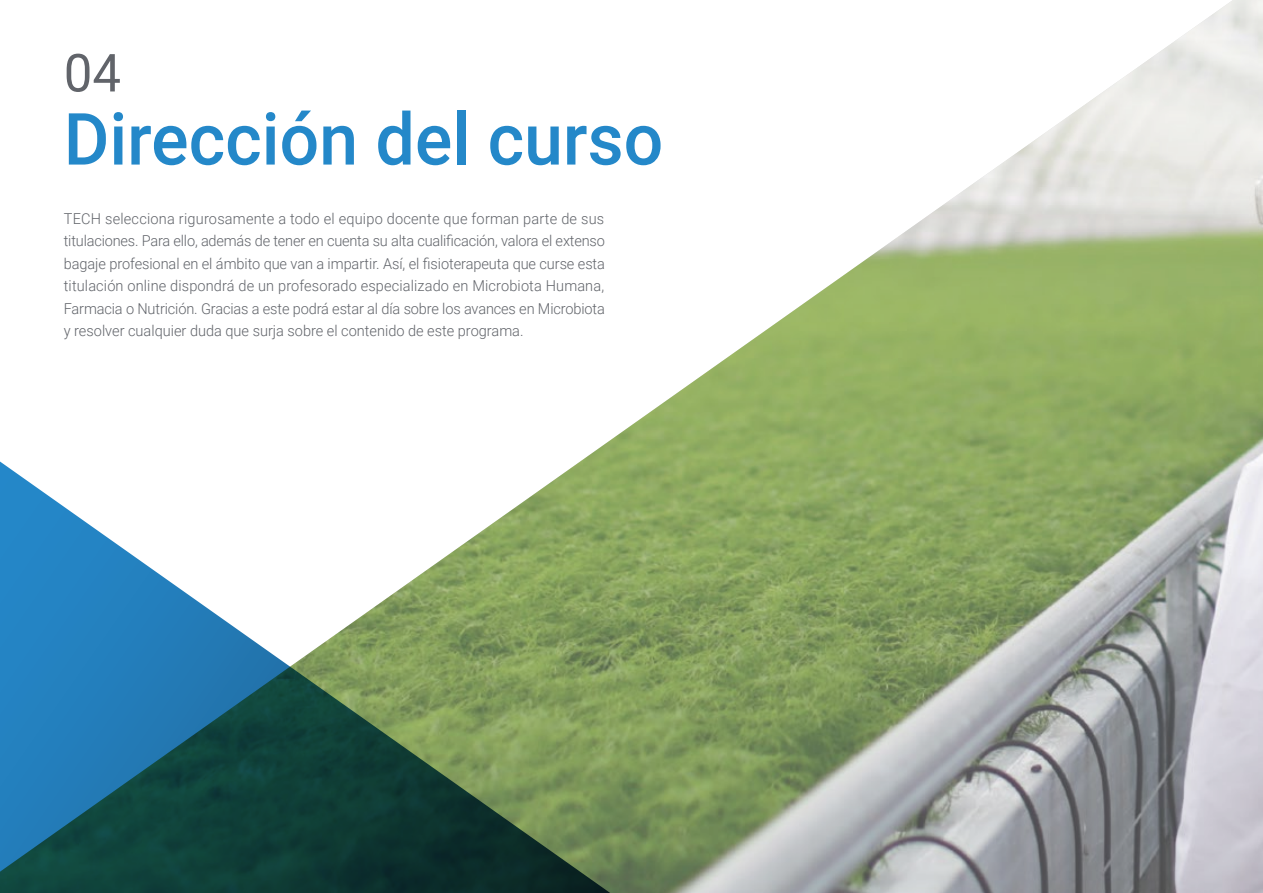
<style>
.page{position:relative;width:1263px;height:893px;background:#fff}
.page>*{position:absolute;margin:0;border:0;box-sizing:border-box;transform-origin:0 0}
.t1{font:500 72px "Roboto";color:#2488c9}
.t2{font:52.5px "Roboto";color:#61646a}
.t3{font:300 15px/22.5px "Roboto";color:#61646a;text-align:justify}
</style>
<div class="page">
<img style="left:602px;top:0;width:661px;height:893px">
<svg style="left:0;top:446px;width:640px;height:447px"></svg>
<h2 class="t2" style="left:64px;top:36px;width:59px">04</h2>
<h1 class="t1" style="left:64px;top:89px;width:601px">Dirección del curso</h1>
<p class="t3" style="left:64px;top:207px;width:543px">TECH selecciona rigurosamente a todo el equipo docente que forman parte de sus titulaciones. Para ello, además de tener en cuenta su alta cualificación, valora el extenso bagaje profesional en el ámbito que van a impartir. Así, el fisioterapeuta que curse esta titulación online dispondrá de un profesorado especializado en Microbiota Humana, Farmacia o Nutrición. Gracias a este podrá estar al día sobre los avances en Microbiota y resolver cualquier duda que surja sobre el contenido de este programa.</p>
</div>
